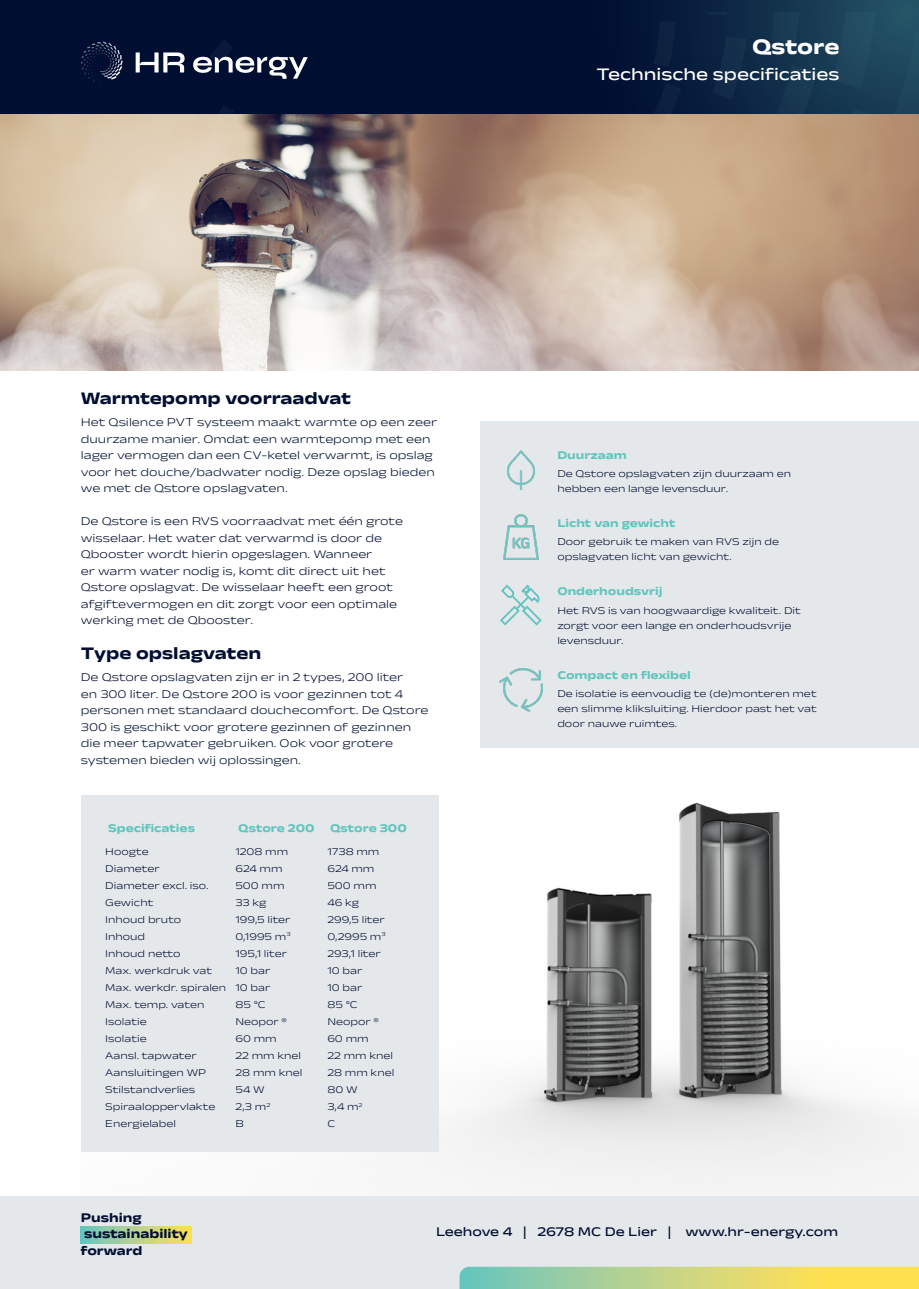
<style>
.page{position:relative;width:919px;height:1289px;background:#fff}
.page>*{position:absolute;margin:0;border:0;box-sizing:border-box;transform-origin:0 0}
.t1{font:700 22.5px "Anek Devanagari Expanded";color:#fff}
.t2{font:700 18px "Anek Devanagari Expanded";color:#000e31}
.t3{font:500 18px "Anek Devanagari Expanded";color:#fff}
.t4{font:500 13.5px "Anek Devanagari Expanded";color:#000e31}
.t5{font:700 13.5px/16.5px "Anek Devanagari Expanded";color:#000e31}
.t6{font:300 12px/16.5px "Anek Devanagari Expanded";color:#000e31}
.Subtitel_-_Bold_8pt{font:700 12px "Anek Devanagari Expanded";color:#61c5be}
.t7{font:300 10.5px/15px "Anek Devanagari Expanded";color:#000e31}
</style>
<div class="page">
<div style="left:0;top:1195px;width:918px;height:93px;background:#e5e8eb"></div>
<div style="left:81px;top:1226px;width:111px;height:17px;background:linear-gradient(to right,#69c5c3,#ffe059)"></div>
<svg style="left:459px;top:1266px;width:459px;height:22px"></svg>
<div style="left:0;top:0;width:918px;height:115px;background:#000e31"></div>
<svg style="left:577px;top:0;width:341px;height:115px"></svg>
<svg style="left:766px;top:13px;width:152px;height:102px"></svg>
<svg style="left:704px;top:13px;width:23px;height:2px"></svg>
<div style="left:712px;top:36px;width:34px;height:64px;background:#112a47"></div>
<svg style="left:214px;top:106px;width:20px;height:9px"></svg>
<svg style="left:653px;top:21px;width:22px;height:46px"></svg>
<svg style="left:647px;top:83px;width:34px;height:32px"></svg>
<svg style="left:136px;top:52px;width:172px;height:27px"></svg>
<svg style="left:81px;top:41px;width:42px;height:42px"></svg>
<img style="left:81px;top:795px;width:837px;height:400px">
<img style="left:0;top:115px;width:918px;height:255px">
<div style="left:81px;top:795px;width:357px;height:356px;background:#e5e8eb"></div>
<div style="left:480px;top:421px;width:438px;height:327px;background:#e5e8eb"></div>
<svg style="left:500px;top:584px;width:41px;height:41px"></svg>
<img style="left:507px;top:450px;width:28px;height:39px">
<img style="left:503px;top:514px;width:35px;height:46px">
<img style="left:500px;top:668px;width:42px;height:43px">
<h1 class="t1" style="left:752px;top:33px;width:89px">Qstore</h1>
<h2 class="t3" style="left:596px;top:63px;width:244px">Technische specificaties</h2>
<p class="t2" style="left:81px;top:387px;width:272px">Warmtepomp voorraadvat</p>
<p class="t6" style="left:81px;top:414px;width:358px">Het Qsilence PVT systeem maakt warmte op een zeer duurzame manier. Omdat een warmtepomp met een lager vermogen dan een CV-ketel verwarmt, is opslag voor het douche/badwater nodig. Deze opslag bieden we met de Qstore opslagvaten.</p>
<p class="t6" style="left:81px;top:513px;width:323px">De Qstore is een RVS voorraadvat met één grote wisselaar. Het water dat verwarmd is door de Qbooster wordt hierin opgeslagen. Wanneer<br>er warm water nodig is, komt dit direct uit het Qstore opslagvat. De wisselaar heeft een groot afgiftevermogen en dit zorgt voor een optimale werking met de Qbooster.</p>
<p class="t2" style="left:81px;top:642px;width:182px">Type opslagvaten</p>
<p class="t6" style="left:81px;top:669px;width:349px">De Qstore opslagvaten zijn er in 2 types, 200 liter<br>en 300 liter. De Qstore 200 is voor gezinnen tot 4 personen met standaard douchecomfort. De Qstore 300 is geschikt voor grotere gezinnen of gezinnen die meer tapwater gebruiken. Ook voor grotere systemen bieden wij oplossingen.</p>
<p class="Subtitel_-_Bold_8pt" style="left:108px;top:820px;width:88px">Specificaties</p>
<p class="Subtitel_-_Bold_8pt" style="left:238px;top:820px;width:78px">Qstore 200</p>
<p class="Subtitel_-_Bold_8pt" style="left:330px;top:820px;width:78px">Qstore 300</p>
<p class="t7" style="left:105px;top:843px;width:45px">Hoogte</p>
<p class="t7" style="left:235px;top:843px;width:54px">1208 mm</p>
<p class="t7" style="left:327px;top:843px;width:53px">1738 mm</p>
<p class="t7" style="left:105px;top:860px;width:56px">Diameter</p>
<p class="t7" style="left:235px;top:860px;width:48px">624 mm</p>
<p class="t7" style="left:327px;top:860px;width:48px">624 mm</p>
<p class="t7" style="left:105px;top:877px;width:105px">Diameter excl. iso.</p>
<p class="t7" style="left:235px;top:877px;width:51px">500 mm</p>
<p class="t7" style="left:327px;top:877px;width:51px">500 mm</p>
<p class="t7" style="left:105px;top:894px;width:50px">Gewicht</p>
<p class="t7" style="left:235px;top:894px;width:32px">33 kg</p>
<p class="t7" style="left:327px;top:894px;width:33px">46 kg</p>
<p class="t7" style="left:105px;top:911px;width:77px">Inhoud bruto</p>
<p class="t7" style="left:235px;top:911px;width:57px">199,5 liter</p>
<p class="t7" style="left:327px;top:911px;width:59px">299,5 liter</p>
<p class="t7" style="left:105px;top:928px;width:41px">Inhoud</p>
<p class="t7" style="left:235px;top:928px;width:57px">0,1995 m<sup>3</sup></p>
<p class="t7" style="left:327px;top:928px;width:60px">0,2995 m<sup>3</sup></p>
<p class="t7" style="left:105px;top:945px;width:77px">Inhoud netto</p>
<p class="t7" style="left:235px;top:945px;width:53px">195,1 liter</p>
<p class="t7" style="left:327px;top:945px;width:55px">293,1 liter</p>
<p class="t7" style="left:105px;top:962px;width:108px">Max. werkdruk vat</p>
<p class="t7" style="left:235px;top:962px;width:36px">10 bar</p>
<p class="t7" style="left:327px;top:962px;width:36px">10 bar</p>
<p class="t7" style="left:105px;top:979px;width:122px">Max. werkdr. spiralen</p>
<p class="t7" style="left:235px;top:979px;width:36px">10 bar</p>
<p class="t7" style="left:327px;top:979px;width:36px">10 bar</p>
<p class="t7" style="left:105px;top:996px;width:101px">Max. temp. vaten</p>
<p class="t7" style="left:235px;top:996px;width:32px">85 °C</p>
<p class="t7" style="left:327px;top:996px;width:32px">85 °C</p>
<p class="t7" style="left:105px;top:1013px;width:43px">Isolatie</p>
<p class="t7" style="left:235px;top:1013px;width:53px">Neopor ®</p>
<p class="t7" style="left:327px;top:1013px;width:53px">Neopor ®</p>
<p class="t7" style="left:105px;top:1030px;width:43px">Isolatie</p>
<p class="t7" style="left:235px;top:1030px;width:43px">60 mm</p>
<p class="t7" style="left:327px;top:1030px;width:43px">60 mm</p>
<p class="t7" style="left:105px;top:1047px;width:93px">Aansl. tapwater</p>
<p class="t7" style="left:235px;top:1047px;width:67px">22 mm knel</p>
<p class="t7" style="left:327px;top:1047px;width:67px">22 mm knel</p>
<p class="t7" style="left:105px;top:1064px;width:102px">Aansluitingen WP</p>
<p class="t7" style="left:235px;top:1064px;width:68px">28 mm knel</p>
<p class="t7" style="left:327px;top:1064px;width:68px">28 mm knel</p>
<p class="t7" style="left:105px;top:1081px;width:91px">Stilstandverlies</p>
<p class="t7" style="left:235px;top:1081px;width:31px">54 W</p>
<p class="t7" style="left:327px;top:1081px;width:32px">80 W</p>
<p class="t7" style="left:105px;top:1098px;width:112px">Spiraaloppervlakte</p>
<p class="t7" style="left:235px;top:1098px;width:36px">2,3 m<sup>2</sup></p>
<p class="t7" style="left:327px;top:1098px;width:37px">3,4 m<sup>2</sup></p>
<p class="t7" style="left:105px;top:1115px;width:72px">Energielabel</p>
<p class="t7" style="left:235px;top:1115px;width:10px">B</p>
<p class="t7" style="left:327px;top:1115px;width:9px">C</p>
<p class="Subtitel_-_Bold_8pt" style="left:557px;top:448px;width:71px">Duurzaam</p>
<p class="t7" style="left:557px;top:466px;width:235px">De Qstore opslagvaten zijn duurzaam en hebben een lange levensduur.</p>
<p class="Subtitel_-_Bold_8pt" style="left:557px;top:516px;width:120px">Licht van gewicht</p>
<p class="t7" style="left:557px;top:534px;width:223px">Door gebruik te maken van RVS zijn de opslagvaten licht van gewicht.</p>
<p class="Subtitel_-_Bold_8pt" style="left:557px;top:584px;width:107px">Onderhoudsvrij</p>
<p class="t7" style="left:557px;top:602px;width:245px">Het RVS is van hoogwaardige kwaliteit. Dit zorgt voor een lange en onderhoudsvrije levensduur.</p>
<p class="Subtitel_-_Bold_8pt" style="left:557px;top:667px;width:135px">Compact en flexibel</p>
<p class="t7" style="left:557px;top:685px;width:261px;text-align:justify">De isolatie is eenvoudig te (de)monteren met een slimme kliksluiting. Hierdoor past het vat door nauwe ruimtes.</p>
<p class="t5" style="left:81px;top:1208px;width:108px">Pushing sustainability forward</p>
<p class="t4" style="left:436px;top:1223px;width:403px">Leehove 4 | 2678 MC De Lier | www.hr-energy.com</p>
</div>
